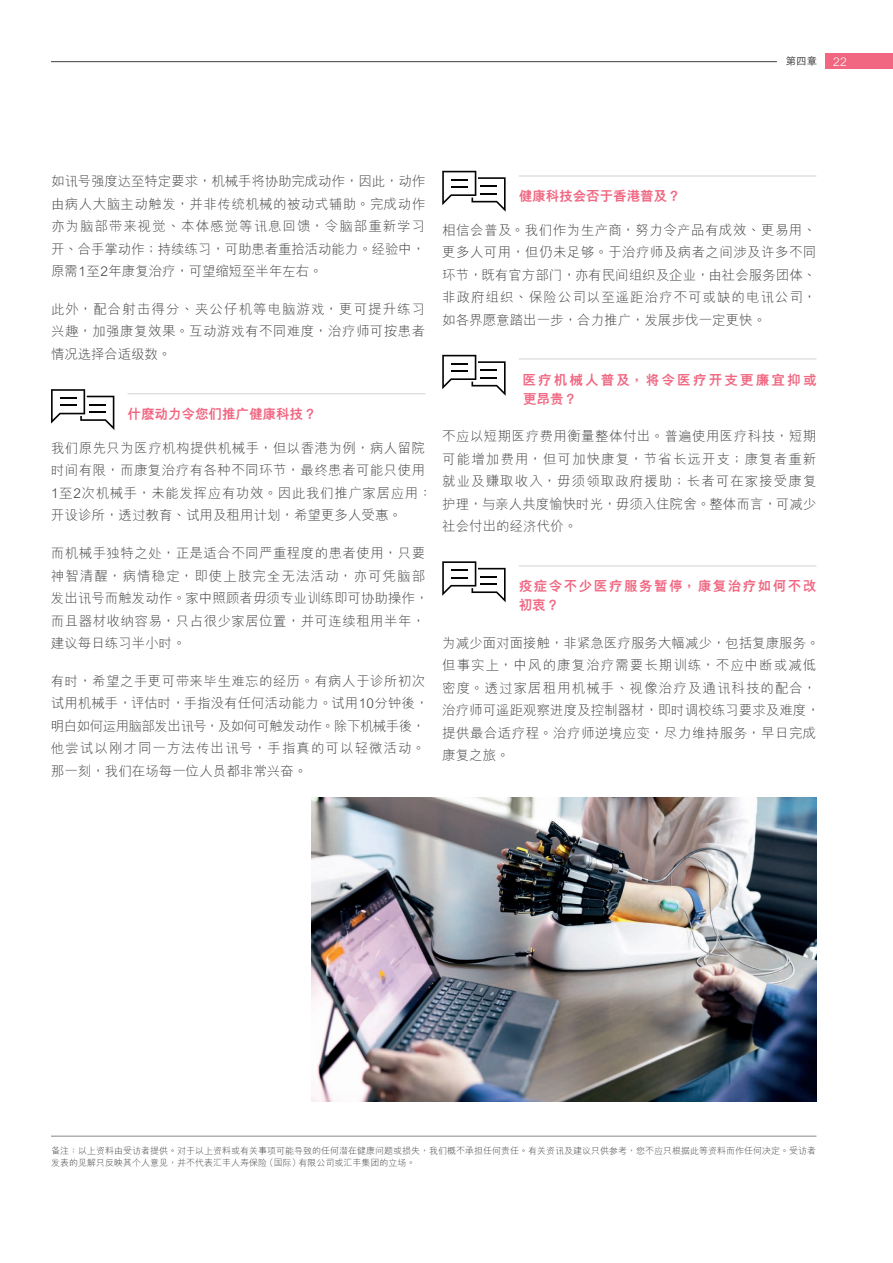
<style>
.page{position:relative;width:893px;height:1263px;background:#fff}
.page>*{position:absolute;margin:0;border:0;box-sizing:border-box;transform-origin:0 0}
.t1{font:300 13.5px/22.5px "M Hei PR Cfor HSBC";letter-spacing:.03em;color:#3e3e3f;text-align:justify}
.t2{font:300 13.5px/22.5px "M Hei PR Cfor HSBC";color:#3e3e3f}
.t3{font:800 13.5px "M Hei PR Cfor HSBC";color:#f16681}
.t4{font:800 13.5px/18.8px "M Hei PR Cfor HSBC";letter-spacing:.165em;color:#f16681}
.t5{font:800 13.5px/18.8px "M Hei PR Cfor HSBC";letter-spacing:.115em;color:#f16681}
.t6{font:300 12px "M Hei PR Cfor HSBC";color:#fff}
.t7{font:500 10.5px "M Hei PR Cfor HSBC";color:#3e3e3f}
.t8{font:300 9px/12px "M Hei PR Cfor HSBC";color:#3e3e3f}
.s1{font-family:"M Hei H Kfor HSBC"}
</style>
<div class="page">
<div style="left:825px;top:53px;width:68px;height:16px;background:#f16681"></div>
<hr style="left:51px;top:61px;width:726px;height:1px;background:#3e3e3f">
<svg style="left:51px;top:389px;width:63px;height:41px"></svg>
<img style="left:312px;top:797px;width:504px;height:304px">
<svg style="left:442px;top:171px;width:64px;height:41px"></svg>
<svg style="left:442px;top:355px;width:64px;height:41px"></svg>
<svg style="left:442px;top:561px;width:64px;height:41px"></svg>
<hr style="left:51px;top:1135px;width:765px;height:2px;background:#939598">
<hr style="left:128px;top:393px;width:297px;height:1px;background:#d1d2d4">
<hr style="left:519px;top:566px;width:297px;height:1px;background:#d1d2d4">
<hr style="left:519px;top:359px;width:297px;height:1px;background:#d1d2d4">
<hr style="left:519px;top:176px;width:297px;height:1px;background:#d1d2d4">
<p class="t7" style="left:786px;top:55px;width:33px">第四章</p>
<p class="t6" style="left:833px;top:55px;width:15px">22</p>
<p class="t1" style="left:51px;top:171px;width:376px">如讯号强度达至特定要求<span class="s1">，</span>机械手将协助完成动作<span class="s1">，</span>因此<span class="s1">，</span>动作由病人大脑主动触发<span class="s1">，</span>并非传统机械的被动式辅助<span class="s1">。</span>完成动作亦为脑部带来视觉丶本体感觉等讯息回馈<span class="s1">，</span>令脑部重新学习开丶合手掌动作<span class="s1">；</span>持续练习<span class="s1">，</span>可助患者重拾活动能力<span class="s1">。</span>经验中<span class="s1">，</span>原需1至2年康复治疗<span class="s1">，</span>可望缩短至半年左右<span class="s1">。</span></p>
<p class="t1" style="left:51px;top:298px;width:376px">此外<span class="s1">，</span>配合射击得分丶夹公仔机等电脑游戏<span class="s1">，</span>更可提升练习兴趣<span class="s1">，</span>加强康复效果<span class="s1">。</span>互动游戏有不同难度<span class="s1">，</span>治疗师可按患者情况选择合适级数<span class="s1">。</span></p>
<p class="t3" style="left:128px;top:407px;width:190px">什麽动力令您们推广健康科技<span class="s1">？</span></p>
<p class="t1" style="left:51px;top:437px;width:382px;text-align:left">我们原先只为医疗机构提供机械手<span class="s1">，</span>但以香港为例<span class="s1">，</span>病人留院时间有限<span class="s1">，</span>而康复治疗有各种不同环节<span class="s1">，</span>最终患者可能只使用<br>1至2次机械手<span class="s1">，</span>未能发挥应有功效<span class="s1">。</span>因此我们推广家居应用<span class="s1">：</span>开设诊所<span class="s1">，</span>透过教育丶试用及租用计划<span class="s1">，</span>希望更多人受惠<span class="s1">。</span></p>
<p class="t1" style="left:51px;top:542px;width:379px;text-align:left">而机械手独特之处<span class="s1">，</span>正是适合不同严重程度的患者使用<span class="s1">，</span>只要神智清醒<span class="s1">，</span>病情稳定<span class="s1">，</span>即使上肢完全无法活动<span class="s1">，</span>亦可凭脑部发出讯号而触发动作<span class="s1">。</span>家中照顾者毋须专业训练即可协助操作<span class="s1">，</span>而且器材收纳容易<span class="s1">，</span>只占很少家居位置<span class="s1">，</span>并可连续租用半年<span class="s1">，</span>建议每日练习半小时<span class="s1">。</span></p>
<p class="t2" style="left:51px;top:670px;width:379px">有时<span class="s1">，</span>希望之手更可带来毕生难忘的经历<span class="s1">。</span>有病人于诊所初次试用机械手<span class="s1">，</span>评估时<span class="s1">，</span>手指没有任何活动能力<span class="s1">。</span>试用10分钟後<span class="s1">，</span>明白如何运用脑部发出讯号<span class="s1">，</span>及如何可触发动作<span class="s1">。</span>除下机械手後<span class="s1">，</span>他尝试以刚才同一方法传出讯号<span class="s1">，</span>手指真的可以轻微活动<span class="s1">。</span>那一刻<span class="s1">，</span>我们在场每一位人员都非常兴奋<span class="s1">。</span></p>
<p class="t3" style="left:519px;top:188px;width:163px">健康科技会否于香港普及<span class="s1">？</span></p>
<p class="t1" style="left:442px;top:219px;width:376px">相信会普及<span class="s1">。</span>我们作为生产商<span class="s1">，</span>努力令产品有成效丶更易用丶更多人可用<span class="s1">，</span>但仍未足够<span class="s1">。</span>于治疗师及病者之间涉及许多不同环节<span class="s1">，</span>既有官方部门<span class="s1">，</span>亦有民间组织及企业<span class="s1">，</span>由社会服务团体丶非政府组织丶保险公司以至遥距治疗不可或缺的电讯公司<span class="s1">，</span>如各界愿意踏出一步<span class="s1">，</span>合力推广<span class="s1">，</span>发展步伐一定更快<span class="s1">。</span></p>
<p class="t4" style="left:522px;top:371px;width:296px">医疗机械人普及<span class="s1">，</span>将令医疗开支更廉宜抑或更昂贵<span class="s1">？</span></p>
<p class="t1" style="left:442px;top:425px;width:376px">不应以短期医疗费用衡量整体付出<span class="s1">。</span>普遍使用医疗科技<span class="s1">，</span>短期可能增加费用<span class="s1">，</span>但可加快康复<span class="s1">，</span>节省长远开支<span class="s1">；</span>康复者重新就业及赚取收入<span class="s1">，</span>毋须领取政府援助<span class="s1">；</span>长者可在家接受康复护理<span class="s1">，</span>与亲人共度愉快时光<span class="s1">，</span>毋须入住院舍<span class="s1">。</span>整体而言<span class="s1">，</span>可减少社会付出的经济代价<span class="s1">。</span></p>
<p class="t5" style="left:519px;top:577px;width:299px">疫症令不少医疗服务暂停<span class="s1">，</span>康复治疗如何不改初衷<span class="s1">？</span></p>
<p class="t1" style="left:442px;top:632px;width:379px;text-align:left">为减少面对面接触<span class="s1">，</span>非紧急医疗服务大幅减少<span class="s1">，</span>包括复康服务<span class="s1">。</span>但事实上<span class="s1">，</span>中风的康复治疗需要长期训练<span class="s1">，</span>不应中断或减低密度<span class="s1">。</span>透过家居租用机械手丶视像治疗及通讯科技的配合<span class="s1">，</span>治疗师可遥距观察进度及控制器材<span class="s1">，</span>即时调校练习要求及难度<span class="s1">，</span>提供最合适疗程<span class="s1">。</span>治疗师逆境应变<span class="s1">，</span>尽力维持服务<span class="s1">，</span>早日完成康复之旅<span class="s1">。</span></p>
<p class="t8" style="left:51px;top:1145px;width:766px">备注<span class="s1">：</span>以上资料由受访者提供<span class="s1">。</span>对于以上资料或有关事项可能导致的任何潜在健康问题或损失<span class="s1">，</span>我们概不承担任何责任<span class="s1">。</span>有关资讯及建议只供参考<span class="s1">，</span>您不应只根据此等资料而作任何决定<span class="s1">。</span>受访者发表的见解只反映其个人意见<span class="s1">，</span>并不代表汇丰人寿保险（国际）有限公司或汇丰集团的立场<span class="s1">。</span></p>
</div>
